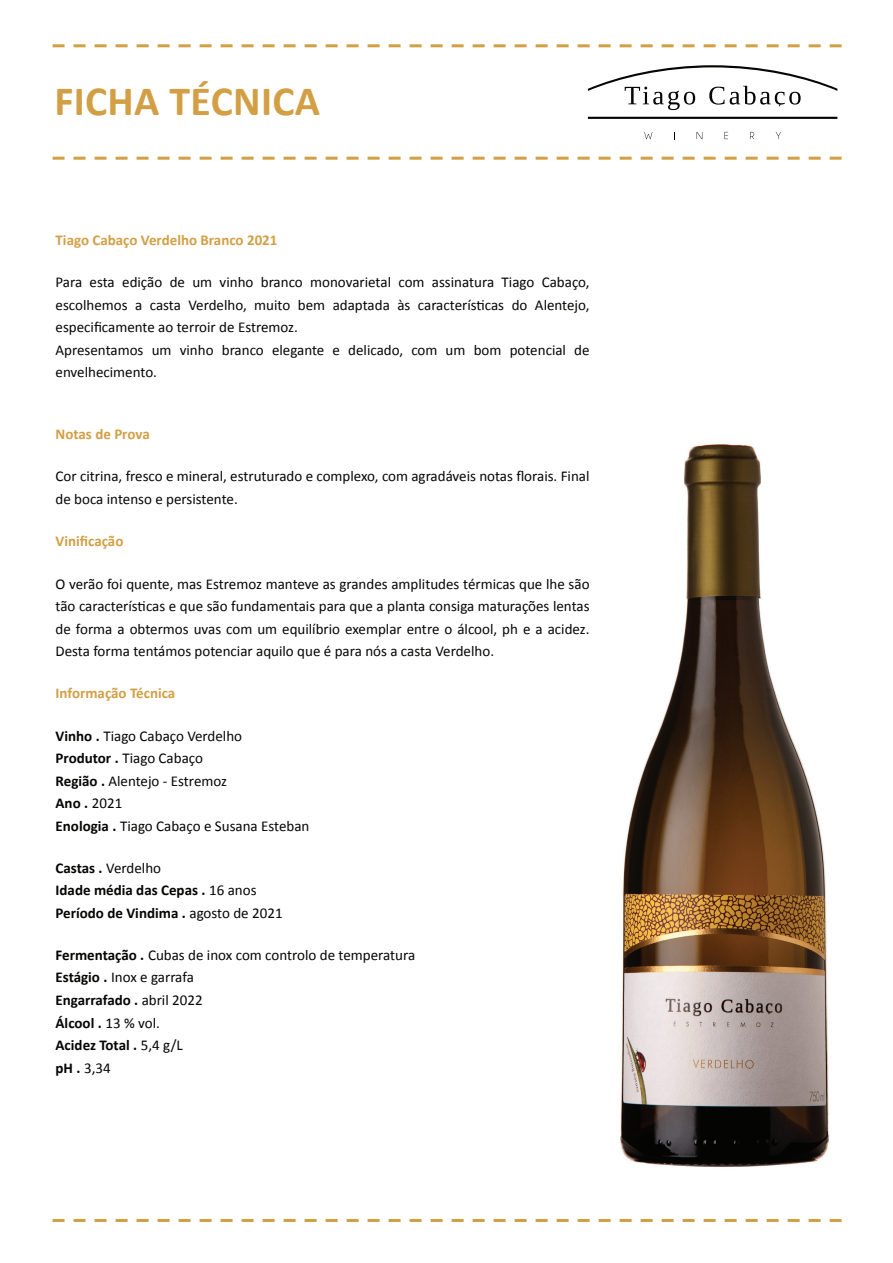
<style>
.page{position:relative;width:893px;height:1263px;background:#fff}
.page>*{position:absolute;margin:0;border:0;box-sizing:border-box;transform-origin:0 0}
.t1{font:700 41.7px "Calibri";letter-spacing:.005em;color:#d29f45}
.t2{font:15px/22.5px "Calibri";color:#050504}
.t3{font:700 15px "Calibri";color:#d29f45}
.t4{font:700 15px/22.5px "Calibri";color:#050504}
.s1{font-weight:700}
.s2{font-weight:400}
</style>
<div class="page">
<img style="left:620px;top:444px;width:210px;height:723px">
<svg style="left:53px;top:44px;width:12px;height:3px"></svg>
<svg style="left:74px;top:44px;width:12px;height:3px"></svg>
<svg style="left:95px;top:44px;width:12px;height:3px"></svg>
<svg style="left:116px;top:44px;width:12px;height:3px"></svg>
<svg style="left:137px;top:44px;width:12px;height:3px"></svg>
<svg style="left:158px;top:44px;width:12px;height:3px"></svg>
<svg style="left:179px;top:44px;width:12px;height:3px"></svg>
<svg style="left:200px;top:44px;width:12px;height:3px"></svg>
<svg style="left:221px;top:44px;width:12px;height:3px"></svg>
<svg style="left:242px;top:44px;width:12px;height:3px"></svg>
<svg style="left:263px;top:44px;width:12px;height:3px"></svg>
<svg style="left:284px;top:44px;width:12px;height:3px"></svg>
<svg style="left:305px;top:44px;width:12px;height:3px"></svg>
<svg style="left:326px;top:44px;width:12px;height:3px"></svg>
<svg style="left:347px;top:44px;width:12px;height:3px"></svg>
<svg style="left:368px;top:44px;width:12px;height:3px"></svg>
<svg style="left:389px;top:44px;width:12px;height:3px"></svg>
<svg style="left:410px;top:44px;width:12px;height:3px"></svg>
<svg style="left:431px;top:44px;width:12px;height:3px"></svg>
<svg style="left:452px;top:44px;width:12px;height:3px"></svg>
<svg style="left:473px;top:44px;width:12px;height:3px"></svg>
<svg style="left:494px;top:44px;width:12px;height:3px"></svg>
<svg style="left:515px;top:44px;width:12px;height:3px"></svg>
<svg style="left:536px;top:44px;width:12px;height:3px"></svg>
<svg style="left:557px;top:44px;width:12px;height:3px"></svg>
<svg style="left:578px;top:44px;width:12px;height:3px"></svg>
<svg style="left:599px;top:44px;width:12px;height:3px"></svg>
<svg style="left:620px;top:44px;width:12px;height:3px"></svg>
<svg style="left:641px;top:44px;width:12px;height:3px"></svg>
<svg style="left:662px;top:44px;width:12px;height:3px"></svg>
<svg style="left:683px;top:44px;width:12px;height:3px"></svg>
<svg style="left:704px;top:44px;width:12px;height:3px"></svg>
<svg style="left:725px;top:44px;width:12px;height:3px"></svg>
<svg style="left:746px;top:44px;width:12px;height:3px"></svg>
<svg style="left:767px;top:44px;width:12px;height:3px"></svg>
<svg style="left:788px;top:44px;width:12px;height:3px"></svg>
<svg style="left:809px;top:44px;width:12px;height:3px"></svg>
<svg style="left:830px;top:44px;width:12px;height:3px"></svg>
<svg style="left:53px;top:157px;width:12px;height:3px"></svg>
<svg style="left:74px;top:157px;width:12px;height:3px"></svg>
<svg style="left:95px;top:157px;width:12px;height:3px"></svg>
<svg style="left:116px;top:157px;width:12px;height:3px"></svg>
<svg style="left:137px;top:157px;width:12px;height:3px"></svg>
<svg style="left:158px;top:157px;width:12px;height:3px"></svg>
<svg style="left:179px;top:157px;width:12px;height:3px"></svg>
<svg style="left:200px;top:157px;width:12px;height:3px"></svg>
<svg style="left:221px;top:157px;width:12px;height:3px"></svg>
<svg style="left:242px;top:157px;width:12px;height:3px"></svg>
<svg style="left:263px;top:157px;width:12px;height:3px"></svg>
<svg style="left:284px;top:157px;width:12px;height:3px"></svg>
<svg style="left:305px;top:157px;width:12px;height:3px"></svg>
<svg style="left:326px;top:157px;width:12px;height:3px"></svg>
<svg style="left:347px;top:157px;width:12px;height:3px"></svg>
<svg style="left:368px;top:157px;width:12px;height:3px"></svg>
<svg style="left:389px;top:157px;width:12px;height:3px"></svg>
<svg style="left:410px;top:157px;width:12px;height:3px"></svg>
<svg style="left:431px;top:157px;width:12px;height:3px"></svg>
<svg style="left:452px;top:157px;width:12px;height:3px"></svg>
<svg style="left:473px;top:157px;width:12px;height:3px"></svg>
<svg style="left:494px;top:157px;width:12px;height:3px"></svg>
<svg style="left:515px;top:157px;width:12px;height:3px"></svg>
<svg style="left:536px;top:157px;width:12px;height:3px"></svg>
<svg style="left:557px;top:157px;width:12px;height:3px"></svg>
<svg style="left:578px;top:157px;width:12px;height:3px"></svg>
<svg style="left:599px;top:157px;width:12px;height:3px"></svg>
<svg style="left:620px;top:157px;width:12px;height:3px"></svg>
<svg style="left:641px;top:157px;width:12px;height:3px"></svg>
<svg style="left:662px;top:157px;width:12px;height:3px"></svg>
<svg style="left:683px;top:157px;width:12px;height:3px"></svg>
<svg style="left:704px;top:157px;width:12px;height:3px"></svg>
<svg style="left:725px;top:157px;width:12px;height:3px"></svg>
<svg style="left:746px;top:157px;width:12px;height:3px"></svg>
<svg style="left:767px;top:157px;width:12px;height:3px"></svg>
<svg style="left:788px;top:157px;width:12px;height:3px"></svg>
<svg style="left:809px;top:157px;width:12px;height:3px"></svg>
<svg style="left:830px;top:157px;width:12px;height:3px"></svg>
<svg style="left:53px;top:1219px;width:12px;height:3px"></svg>
<svg style="left:74px;top:1219px;width:12px;height:3px"></svg>
<svg style="left:95px;top:1219px;width:12px;height:3px"></svg>
<svg style="left:116px;top:1219px;width:12px;height:3px"></svg>
<svg style="left:137px;top:1219px;width:12px;height:3px"></svg>
<svg style="left:158px;top:1219px;width:12px;height:3px"></svg>
<svg style="left:179px;top:1219px;width:12px;height:3px"></svg>
<svg style="left:200px;top:1219px;width:12px;height:3px"></svg>
<svg style="left:221px;top:1219px;width:12px;height:3px"></svg>
<svg style="left:242px;top:1219px;width:12px;height:3px"></svg>
<svg style="left:263px;top:1219px;width:12px;height:3px"></svg>
<svg style="left:284px;top:1219px;width:12px;height:3px"></svg>
<svg style="left:305px;top:1219px;width:12px;height:3px"></svg>
<svg style="left:326px;top:1219px;width:12px;height:3px"></svg>
<svg style="left:347px;top:1219px;width:12px;height:3px"></svg>
<svg style="left:368px;top:1219px;width:12px;height:3px"></svg>
<svg style="left:389px;top:1219px;width:12px;height:3px"></svg>
<svg style="left:410px;top:1219px;width:12px;height:3px"></svg>
<svg style="left:431px;top:1219px;width:12px;height:3px"></svg>
<svg style="left:452px;top:1219px;width:12px;height:3px"></svg>
<svg style="left:473px;top:1219px;width:12px;height:3px"></svg>
<svg style="left:494px;top:1219px;width:12px;height:3px"></svg>
<svg style="left:515px;top:1219px;width:12px;height:3px"></svg>
<svg style="left:536px;top:1219px;width:12px;height:3px"></svg>
<svg style="left:557px;top:1219px;width:12px;height:3px"></svg>
<svg style="left:578px;top:1219px;width:12px;height:3px"></svg>
<svg style="left:599px;top:1219px;width:12px;height:3px"></svg>
<svg style="left:620px;top:1219px;width:12px;height:3px"></svg>
<svg style="left:641px;top:1219px;width:12px;height:3px"></svg>
<svg style="left:662px;top:1219px;width:12px;height:3px"></svg>
<svg style="left:683px;top:1219px;width:12px;height:3px"></svg>
<svg style="left:704px;top:1219px;width:12px;height:3px"></svg>
<svg style="left:725px;top:1219px;width:12px;height:3px"></svg>
<svg style="left:746px;top:1219px;width:12px;height:3px"></svg>
<svg style="left:767px;top:1219px;width:12px;height:3px"></svg>
<svg style="left:788px;top:1219px;width:12px;height:3px"></svg>
<svg style="left:809px;top:1219px;width:12px;height:3px"></svg>
<svg style="left:830px;top:1219px;width:12px;height:3px"></svg>
<hr style="left:588px;top:117px;width:249px;height:2px;background:#050504">
<svg style="left:588px;top:65px;width:249px;height:45px"></svg>
<svg style="left:644px;top:132px;width:8px;height:7px"></svg>
<svg style="left:697px;top:132px;width:5px;height:7px"></svg>
<svg style="left:724px;top:132px;width:4px;height:7px"></svg>
<svg style="left:750px;top:132px;width:4px;height:7px"></svg>
<svg style="left:776px;top:132px;width:5px;height:7px"></svg>
<h1 class="t1" style="left:54px;top:72px;width:267px">FICHA TÉCNICA</h1>
<p class="t3" style="left:56px;top:229px;width:223px">Tiago Cabaço Verdelho Branco 2021</p>
<p class="t2" style="left:56px;top:270px;width:536px">Para esta edição de um vinho branco monovarietal com assinatura Tiago Cabaço, escolhemos a casta Verdelho, muito bem adaptada às características do Alentejo, especificamente ao terroir de Estremoz.<br>Apresentamos um vinho branco elegante e delicado, com um bom potencial de envelhecimento.</p>
<p class="t3" style="left:56px;top:423px;width:96px">Notas de Prova</p>
<p class="t2" style="left:56px;top:465px;width:535px">Cor citrina, fresco e mineral, estruturado e complexo, com agradáveis notas florais. Final de boca intenso e persistente.</p>
<p class="t3" style="left:56px;top:531px;width:69px">Vinificação</p>
<p class="t2" style="left:56px;top:572px;width:535px;text-align:justify">O verão foi quente, mas Estremoz manteve as grandes amplitudes térmicas que lhe são tão características e que são fundamentais para que a planta consiga maturações lentas de forma a obtermos uvas com um equilíbrio exemplar entre o álcool, ph e a acidez.<br>Desta forma tentámos potenciar aquilo que é para nós a casta Verdelho.</p>
<p class="t3" style="left:56px;top:683px;width:121px">Informação Técnica</p>
<p class="t2" style="left:56px;top:724px;width:255px"><span class="s1">Vinho .</span> Tiago Cabaço Verdelho<br><span class="s1">Produtor .</span> Tiago Cabaço<br><span class="s1">Região .</span> Alentejo - Estremoz<br><span class="s1">Ano .</span> 2021<br><span class="s1">Enologia .</span> Tiago Cabaço e Susana Esteban</p>
<p class="t4" style="left:56px;top:856px;width:229px">Castas . <span class="s2">Verdelho<br></span>Idade média das Cepas . <span class="s2">16 anos<br></span>Período de Vindima . <span class="s2">agosto de 2021</span></p>
<p class="t2" style="left:56px;top:943px;width:361px"><span class="s1">Fermentação .</span> Cubas de inox com controlo de temperatura<br><span class="s1">Estágio .</span> Inox e garrafa<br><span class="s1">Engarrafado .</span> abril 2022<br><span class="s1">Álcool .</span> 13 % vol.<br><span class="s1">Acidez Total .</span> 5,4 g/L<br><span class="s1">pH .</span> 3,34</p>
</div>
